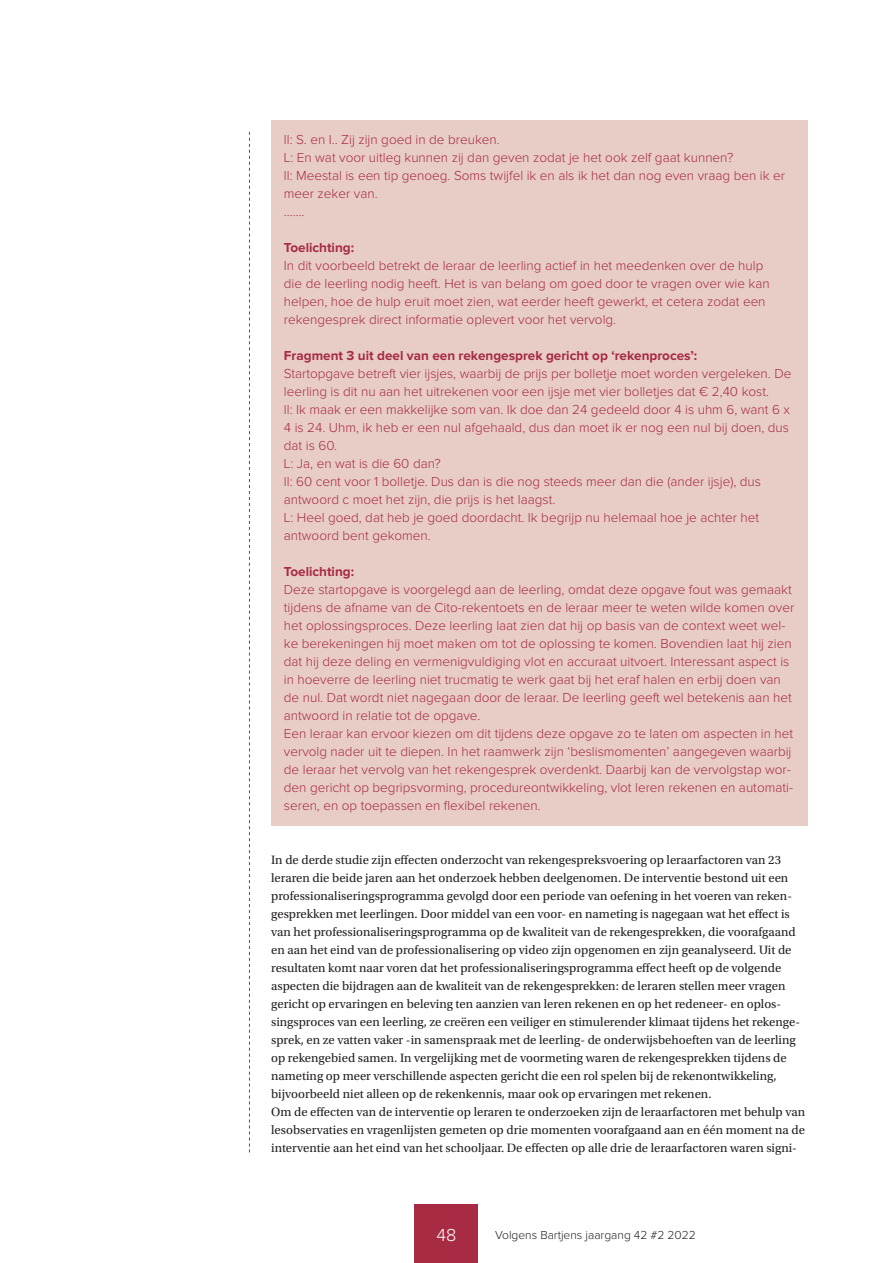
<style>
.page{position:relative;width:893px;height:1263px;background:#fff}
.page>*{position:absolute;margin:0;border:0;box-sizing:border-box;transform-origin:0 0}
.t1{font:300 18px "Proxima Nova";color:#fff}
.VB_Artikel_kaderteks{font:300 13.5px/18px "Proxima Nova";color:#a62b43}
.VB_Artikel_kaderteks-2{font:700 13.5px "Proxima Nova";color:#a62b43}
.VB_Artikel_Brood{font:12.75px/18px "Utopia Std";color:#231f20}
.VB_Voetregel{font:300 12px "Proxima Nova";color:#231f20}
</style>
<div class="page">
<div style="left:415px;top:1204px;width:63px;height:59px;background:#a62b43"></div>
<div style="left:271px;top:121px;width:536px;height:39px;background:#e8ccc6"></div>
<div style="left:271px;top:157px;width:536px;height:57px;background:#e8ccc6"></div>
<div style="left:271px;top:211px;width:536px;height:39px;background:#e8ccc6"></div>
<div style="left:271px;top:247px;width:536px;height:93px;background:#e8ccc6"></div>
<div style="left:271px;top:337px;width:536px;height:39px;background:#e8ccc6"></div>
<div style="left:271px;top:355px;width:536px;height:57px;background:#e8ccc6"></div>
<div style="left:271px;top:391px;width:536px;height:75px;background:#e8ccc6"></div>
<div style="left:271px;top:463px;width:536px;height:57px;background:#e8ccc6"></div>
<div style="left:271px;top:499px;width:536px;height:57px;background:#e8ccc6"></div>
<div style="left:271px;top:553px;width:536px;height:39px;background:#e8ccc6"></div>
<div style="left:271px;top:571px;width:536px;height:165px;background:#e8ccc6"></div>
<div style="left:271px;top:715px;width:536px;height:111px;background:#e8ccc6"></div>
<svg style="left:249px;top:132px;width:1px;height:1020px"></svg>
<p class="VB_Artikel_kaderteks" style="left:284px;top:131px;width:217px">ll: S. en I.. Zij zijn goed in de breuken.</p>
<p class="VB_Artikel_kaderteks" style="left:284px;top:149px;width:451px">L: En wat voor uitleg kunnen zij dan geven zodat je het ook zelf gaat kunnen?</p>
<p class="VB_Artikel_kaderteks" style="left:284px;top:167px;width:503px">ll: Meestal is een tip genoeg. Soms twijfel ik en als ik het dan nog even vraag ben ik er meer zeker van.</p>
<p class="VB_Artikel_kaderteks" style="left:284px;top:203px;width:22px">…….</p>
<p class="VB_Artikel_kaderteks-2" style="left:284px;top:240px;width:72px">Toelichting:</p>
<p class="VB_Artikel_kaderteks" style="left:284px;top:257px;width:487px">In dit voorbeeld betrekt de leraar de leerling actief in het meedenken over de hulp die de leerling nodig heeft. Het is van belang om goed door te vragen over wie kan helpen, hoe de hulp eruit moet zien, wat eerder heeft gewerkt, et cetera zodat een rekengesprek direct informatie oplevert voor het vervolg.</p>
<p class="VB_Artikel_kaderteks-2" style="left:284px;top:348px;width:415px">Fragment 3 uit deel van een rekengesprek gericht op ‘rekenproces’:</p>
<p class="VB_Artikel_kaderteks" style="left:284px;top:365px;width:509px">Startopgave betreft vier ijsjes, waarbij de prijs per bolletje moet worden vergeleken. De leerling is dit nu aan het uitrekenen voor een ijsje met vier bolletjes dat € 2,40 kost.</p>
<p class="VB_Artikel_kaderteks" style="left:284px;top:401px;width:507px;text-align:justify">ll: Ik maak er een makkelijke som van. Ik doe dan 24 gedeeld door 4 is uhm 6, want 6 x 4 is 24. Uhm, ik heb er een nul afgehaald, dus dan moet ik er nog een nul bij doen, dus dat is 60.</p>
<p class="VB_Artikel_kaderteks" style="left:284px;top:455px;width:158px">L: Ja, en wat is die 60 dan?</p>
<p class="VB_Artikel_kaderteks" style="left:284px;top:473px;width:479px">ll: 60 cent voor 1 bolletje. Dus dan is die nog steeds meer dan die (ander ijsje), dus antwoord c moet het zijn, die prijs is het laagst.</p>
<p class="VB_Artikel_kaderteks" style="left:284px;top:509px;width:477px">L: Heel goed, dat heb je goed doordacht. Ik begrijp nu helemaal hoe je achter het antwoord bent gekomen.</p>
<p class="VB_Artikel_kaderteks-2" style="left:284px;top:564px;width:72px">Toelichting:</p>
<p class="VB_Artikel_kaderteks" style="left:284px;top:581px;width:512px">Deze startopgave is voorgelegd aan de leerling, omdat deze opgave fout was gemaakt tijdens de afname van de Cito-rekentoets en de leraar meer te weten wilde komen over het oplossingsproces. Deze leerling laat zien dat hij op basis van de context weet wel&shy;ke berekeningen hij moet maken om tot de oplossing te komen. Bovendien laat hij zien dat hij deze deling en vermenigvuldiging vlot en accuraat uitvoert. Interessant aspect is in hoeverre de leerling niet trucmatig te werk gaat bij het eraf halen en erbij doen van de nul. Dat wordt niet nagegaan door de leraar. De leerling geeft wel betekenis aan het antwoord in relatie tot de opgave.</p>
<p class="VB_Artikel_kaderteks" style="left:284px;top:725px;width:511px">Een leraar kan ervoor kiezen om dit tijdens deze opgave zo te laten om aspecten in het vervolg nader uit te diepen. In het raamwerk zijn ‘beslismomenten’ aangegeven waarbij de leraar het vervolg van het rekengesprek overdenkt. Daarbij kan de vervolgstap wor&shy;den gericht op begripsvorming, procedureontwikkeling, vlot leren rekenen en automati&shy;seren, en op toepassen en flexibel rekenen.</p>
<p class="VB_Artikel_Brood" style="left:271px;top:851px;width:530px">In de derde studie zijn effecten onderzocht van rekengespreksvoering op leraarfactoren van 23 leraren die beide jaren aan het onderzoek hebben deelgenomen. De interventie bestond uit een professionaliseringsprogramma gevolgd door een periode van oefening in het voeren van reken&shy;gesprekken met leerlingen. Door middel van een voor- en nameting is nagegaan wat het effect is van het professionaliseringsprogramma op de kwaliteit van de rekengesprekken, die voorafgaand en aan het eind van de professionalisering op video zijn opgenomen en zijn geanalyseerd. Uit de resultaten komt naar voren dat het professionaliseringsprogramma effect heeft op de volgende aspecten die bijdragen aan de kwaliteit van de rekengesprekken: de leraren stellen meer vragen gericht op ervaringen en beleving ten aanzien van leren rekenen en op het redeneer- en oplos&shy;singsproces van een leerling, ze creëren een veiliger en stimulerender klimaat tijdens het rekenge&shy;sprek, en ze vatten vaker -in samenspraak met de leerling- de onderwijsbehoeften van de leerling op rekengebied samen. In vergelijking met de voormeting waren de rekengesprekken tijdens de nameting op meer verschillende aspecten gericht die een rol spelen bij de rekenontwikkeling, bijvoorbeeld niet alleen op de rekenkennis, maar ook op ervaringen met rekenen.</p>
<p class="VB_Artikel_Brood" style="left:271px;top:1103px;width:535px;text-align:justify">Om de effecten van de interventie op leraren te onderzoeken zijn de leraarfactoren met behulp van lesobservaties en vragenlijsten gemeten op drie momenten voorafgaand aan en één moment na de interventie aan het eind van het schooljaar. De effecten op alle drie de leraarfactoren waren signi-</p>
<h1 class="t1" style="left:436px;top:1226px;width:22px">48</h1>
<p class="VB_Voetregel" style="left:495px;top:1229px;width:202px">Volgens Bartjens jaargang 42 #2 2022</p>
</div>
